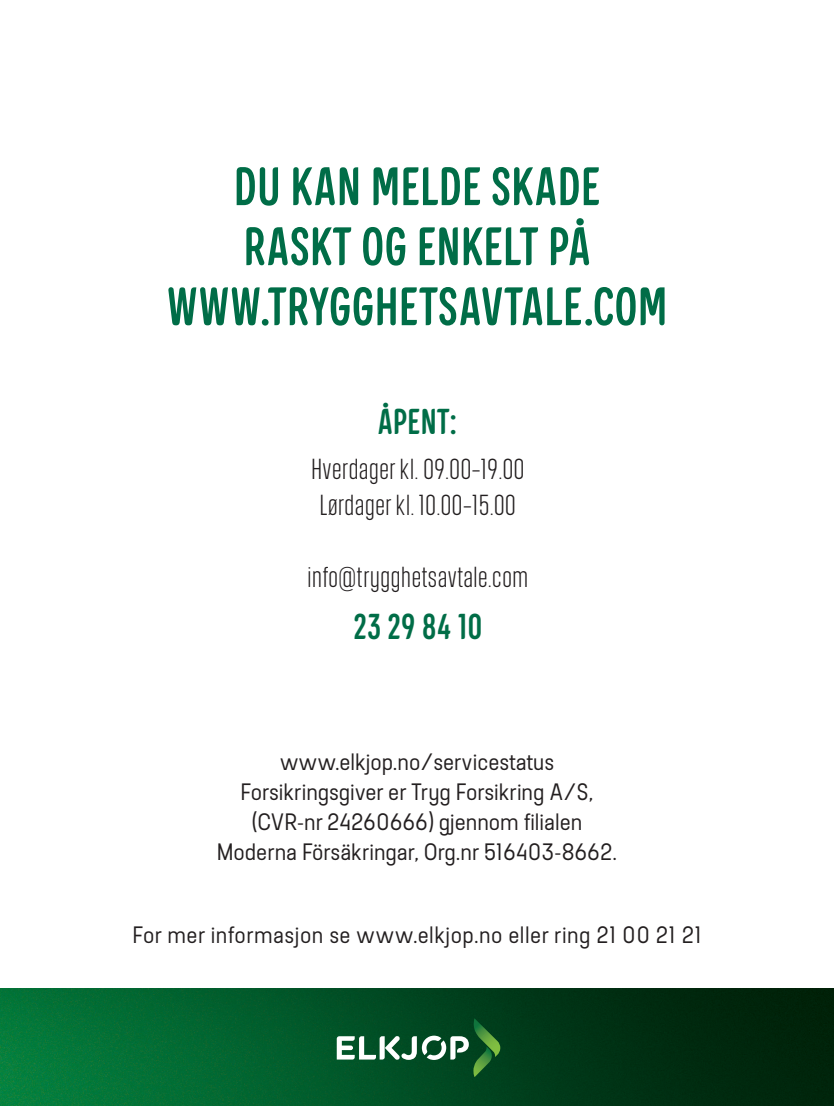
<style>
.page{position:relative;width:834px;height:1106px;background:#fff}
.page>*{position:absolute;margin:0;border:0;box-sizing:border-box;transform-origin:0 0}
.Body_text{font:54px/60px "Elkjop Headline";letter-spacing:.01em;color:#006d47;text-align:center}
.Body_text-2{font:36px "Elkjop Headline";letter-spacing:.015em;color:#006d47}
.Body_text-3{font:300 27px/36px "Elkjop Condensed";letter-spacing:.025em;color:#231f20;text-align:center}
.t1{font:23.7px/30px "Elkjop Bodytext";color:#231f20;text-align:center}
.t2{font:23.7px "Elkjop Bodytext";letter-spacing:.02em;color:#231f20}
</style>
<div class="page">
<img style="left:0;top:988px;width:833px;height:118px">
<svg style="left:337px;top:1018px;width:163px;height:59px;background:#2a6943"></svg>
<p class="Body_text" style="left:167px;top:156px;width:502px">DU KAN MELDE SKADE<br>RASKT OG ENKELT PÅ<br>WWW.TRYGGHETSAVTALE.COM</p>
<p class="Body_text-2" style="left:378px;top:403px;width:81px">ÅPENT:</p>
<p class="Body_text-3" style="left:311px;top:451px;width:214px">Hverdager kl. 09.00–19.00<br>Lørdager kl. 10.00–15.00</p>
<p class="Body_text-3" style="left:307px;top:559px;width:222px">info@trygghetsavtale.com</p>
<p class="Body_text-2" style="left:353px;top:607px;width:130px">23 29 84 10</p>
<p class="t1" style="left:279px;top:747px;width:276px">www.elkjop.no/servicestatus</p>
<p class="t1" style="left:217px;top:777px;width:402px">Forsikringsgiver er Tryg Forsikring A/S, (CVR-nr 24260666) gjennom filialen<br>Moderna Försäkringar, Org.nr 516403-8662.</p>
<p class="t2" style="left:132px;top:922px;width:570px">For mer informasjon se www.elkjop.no eller ring 21 00 21 21</p>
</div>
